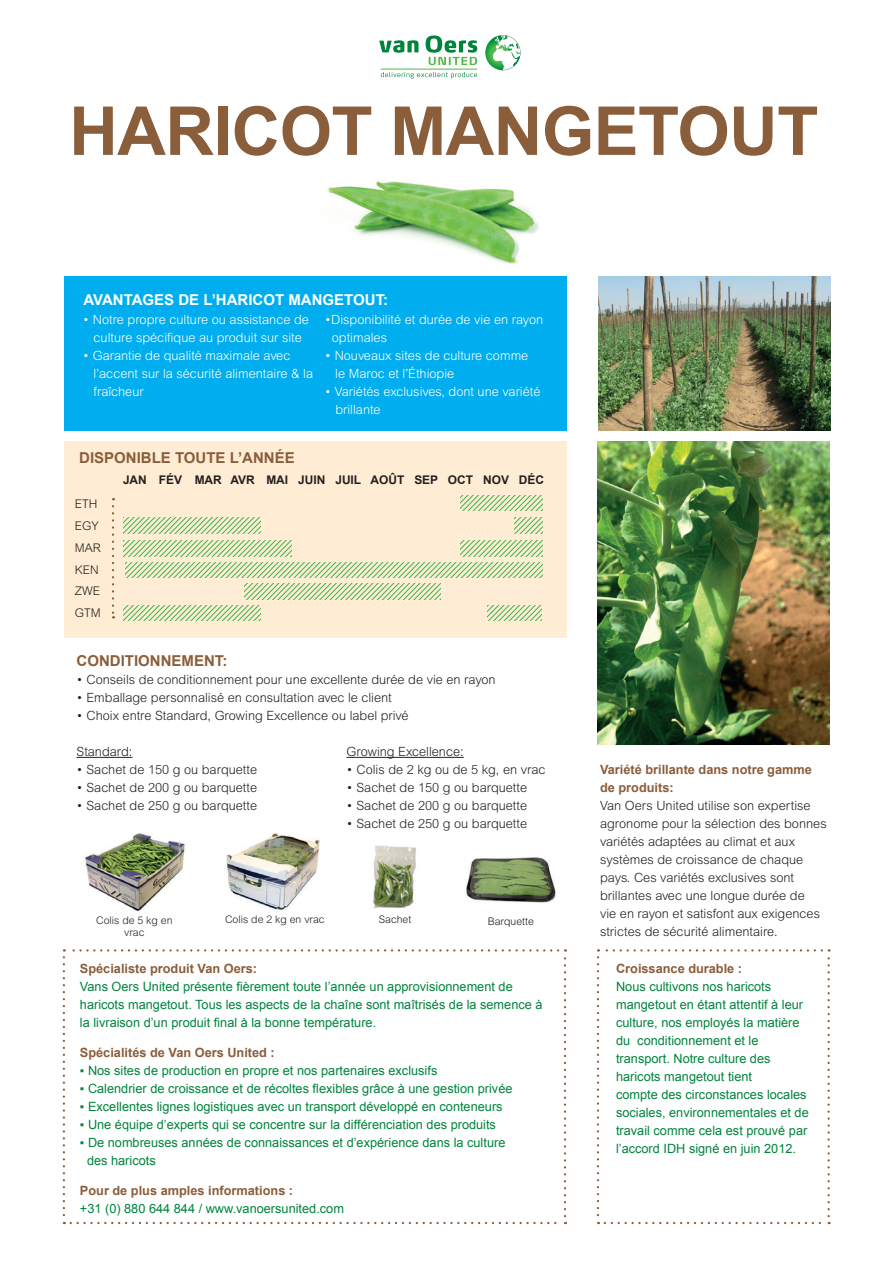
<style>
.page{position:relative;width:893px;height:1263px;background:#fff}
.page>*{position:absolute;margin:0;border:0;box-sizing:border-box;transform-origin:0 0}
.t1{font:700 67.5px "Arial";letter-spacing:-.01em;color:#8a5d3b}
.t2{font:700 15px "Arial";color:#8a5d3b}
.t3{font:700 15px "Arial";color:#fff}
.t4{font:12.75px/18px "Arial";color:#00843d}
.t5{font:300 12.75px/18px "Arial MT Pro";color:#231f20}
.t6{font:300 12.75px/18px "Arial MT Pro";color:#fff}
.t7{font:700 12.75px/18px "Arial";color:#8a5d3b}
.t8{font:700 12px "Arial";color:#231f20}
.t9{font:300 12px/21.9px "Arial MT Pro";color:#231f20}
.t10{font:300 10.5px/12.6px "Arial MT Pro";color:#231f20;text-align:center}
</style>
<div class="page">
<svg style="left:485px;top:35px;width:35px;height:35px"></svg>
<svg style="left:493px;top:35px;width:27px;height:35px"></svg>
<svg style="left:381px;top:72px;width:96px;height:7px"></svg>
<hr style="left:381px;top:69px;width:96px;height:1px;background:#51b948">
<svg style="left:379px;top:40px;width:40px;height:13px"></svg>
<svg style="left:426px;top:36px;width:51px;height:29px"></svg>
<div style="left:64px;top:276px;width:503px;height:155px;background:#00aeef"></div>
<img style="left:597px;top:441px;width:232px;height:303px">
<img style="left:599px;top:276px;width:231px;height:155px">
<svg style="left:63px;top:957px;width:2px;height:267px"></svg>
<svg style="left:71px;top:1222px;width:495px;height:2px"></svg>
<svg style="left:564px;top:949px;width:2px;height:267px"></svg>
<svg style="left:64px;top:949px;width:494px;height:2px"></svg>
<svg style="left:597px;top:949px;width:233px;height:275px"></svg>
<img style="left:85px;top:833px;width:100px;height:79px">
<img style="left:373px;top:845px;width:43px;height:64px">
<img style="left:225px;top:833px;width:95px;height:77px">
<img style="left:466px;top:857px;width:90px;height:46px">
<div style="left:64px;top:441px;width:502px;height:197px;background:#feedd4"></div>
<svg style="left:123px;top:518px;width:137px;height:15px"></svg>
<svg style="left:123px;top:605px;width:137px;height:16px"></svg>
<svg style="left:123px;top:540px;width:168px;height:16px"></svg>
<svg style="left:460px;top:540px;width:83px;height:16px"></svg>
<svg style="left:488px;top:605px;width:53px;height:16px"></svg>
<svg style="left:460px;top:495px;width:83px;height:16px"></svg>
<svg style="left:514px;top:518px;width:29px;height:15px"></svg>
<svg style="left:125px;top:562px;width:418px;height:16px"></svg>
<svg style="left:244px;top:584px;width:197px;height:15px"></svg>
<svg style="left:112px;top:506px;width:2px;height:112px"></svg>
<img style="left:327px;top:181px;width:212px;height:83px">
<hr style="left:77px;top:757px;width:56px;height:1px;background:#231f20">
<hr style="left:347px;top:757px;width:117px;height:1px;background:#231f20">
<h1 class="t1" style="left:69px;top:86px;width:751px">HARICOT MANGETOUT</h1>
<p class="t3" style="left:83px;top:290px;width:306px">AVANTAGES DE L’HARICOT MANGETOUT:</p>
<p class="t6" style="left:83px;top:311px;width:228px;text-align:center">• Notre propre culture ou assistance de culture spécifique au produit sur site</p>
<p class="t6" style="left:94px;top:347px;width:221px;text-indent:-11px">• Garantie de qualité maximale avec l’accent sur la sécurité alimentaire &amp; la fraîcheur</p>
<p class="t6" style="left:332px;top:311px;width:213px;text-indent:-7px">•Disponibilité et durée de vie en rayon optimales</p>
<p class="t6" style="left:335px;top:347px;width:195px;text-indent:-10px">• Nouveaux sites de culture comme le Maroc et l’Éthiopie</p>
<p class="t6" style="left:335px;top:383px;width:207px;text-indent:-11px">• Variétés exclusives, dont une variété brillante</p>
<p class="t2" style="left:79px;top:447px;width:217px">DISPONIBLE TOUTE L’ANNÉE</p>
<p class="t9" style="left:75px;top:493px;width:27px">ETH<br>EGY<br>MAR<br>KEN<br>ZWE<br>GTM</p>
<p class="t8" style="left:123px;top:472px;width:423px">JAN FÉV MAR AVR MAI JUIN JUIL AOÛT SEP OCT NOV DÉC</p>
<p class="t2" style="left:77px;top:651px;width:152px">CONDITIONNEMENT:</p>
<p class="t5" style="left:77px;top:671px;width:421px">• Conseils de conditionnement pour une excellente durée de vie en rayon</p>
<p class="t5" style="left:77px;top:689px;width:317px">• Emballage personnalisé en consultation avec le client</p>
<p class="t5" style="left:77px;top:707px;width:334px">• Choix entre Standard, Growing Excellence ou label privé</p>
<p class="t5" style="left:77px;top:743px;width:57px">Standard:</p>
<p class="t5" style="left:347px;top:743px;width:119px">Growing Excellence:</p>
<p class="t5" style="left:77px;top:761px;width:182px">• Sachet de 150 g ou barquette</p>
<p class="t5" style="left:347px;top:761px;width:200px">• Colis de 2 kg ou de 5 kg, en vrac</p>
<p class="t5" style="left:77px;top:779px;width:182px">• Sachet de 200 g ou barquette</p>
<p class="t5" style="left:347px;top:779px;width:182px">• Sachet de 150 g ou barquette</p>
<p class="t5" style="left:77px;top:797px;width:182px">• Sachet de 250 g ou barquette</p>
<p class="t5" style="left:347px;top:797px;width:182px">• Sachet de 200 g ou barquette</p>
<p class="t5" style="left:347px;top:815px;width:182px">• Sachet de 250 g ou barquette</p>
<p class="t10" style="left:96px;top:914px;width:78px">Colis de 5 kg en vrac</p>
<p class="t10" style="left:225px;top:914px;width:101px">Colis de 2 kg en vrac</p>
<p class="t10" style="left:379px;top:914px;width:34px">Sachet</p>
<p class="t10" style="left:488px;top:915px;width:48px">Barquette</p>
<p class="t7" style="left:80px;top:960px;width:179px">Spécialiste produit Van Oers:</p>
<p class="t4" style="left:80px;top:978px;width:464px">Vans Oers United présente fièrement toute l’année un approvisionnement de haricots mangetout. Tous les aspects de la chaîne sont maîtrisés de la semence à la livraison d’un produit final à la bonne température.</p>
<p class="t7" style="left:80px;top:1044px;width:196px">Spécialités de Van Oers United :</p>
<p class="t4" style="left:80px;top:1062px;width:359px">▪ Nos sites de production en propre et nos partenaires exclusifs</p>
<p class="t4" style="left:80px;top:1080px;width:434px">▪ Calendrier de croissance et de récoltes flexibles grâce à une gestion privée</p>
<p class="t4" style="left:80px;top:1098px;width:424px">▪ Excellentes lignes logistiques avec un transport développé en conteneurs</p>
<p class="t4" style="left:80px;top:1116px;width:418px">▪ Une équipe d’experts qui se concentre sur la différenciation des produits</p>
<p class="t4" style="left:87px;top:1134px;width:420px;text-indent:-7px">▪ De nombreuses années de connaissances et d’expérience dans la culture des haricots</p>
<p class="t7" style="left:80px;top:1182px;width:215px">Pour de plus amples informations :</p>
<p class="t4" style="left:80px;top:1200px;width:266px">+31 (0) 880 644 844 / www.vanoersunited.com</p>
<p class="t7" style="left:600px;top:761px;width:213px">Variété brillante dans notre gamme de produits:</p>
<p class="t5" style="left:600px;top:797px;width:228px">Van Oers United utilise son expertise agronome pour la sélection des bonnes variétés adaptées au climat et aux systèmes de croissance de chaque pays. Ces variétés exclusives sont brillantes avec une longue durée de<br>vie en rayon et satisfont aux exigences strictes de sécurité alimentaire.</p>
<p class="t7" style="left:616px;top:960px;width:128px">Croissance durable :</p>
<p class="t4" style="left:616px;top:978px;width:194px">Nous cultivons nos haricots mangetout en étant attentif à leur culture, nos employés la matière du conditionnement et le transport. Notre culture des haricots mangetout tient<br>compte des circonstances locales sociales, environnementales et de travail comme cela est prouvé par l’accord IDH signé en juin 2012.</p>
</div>
